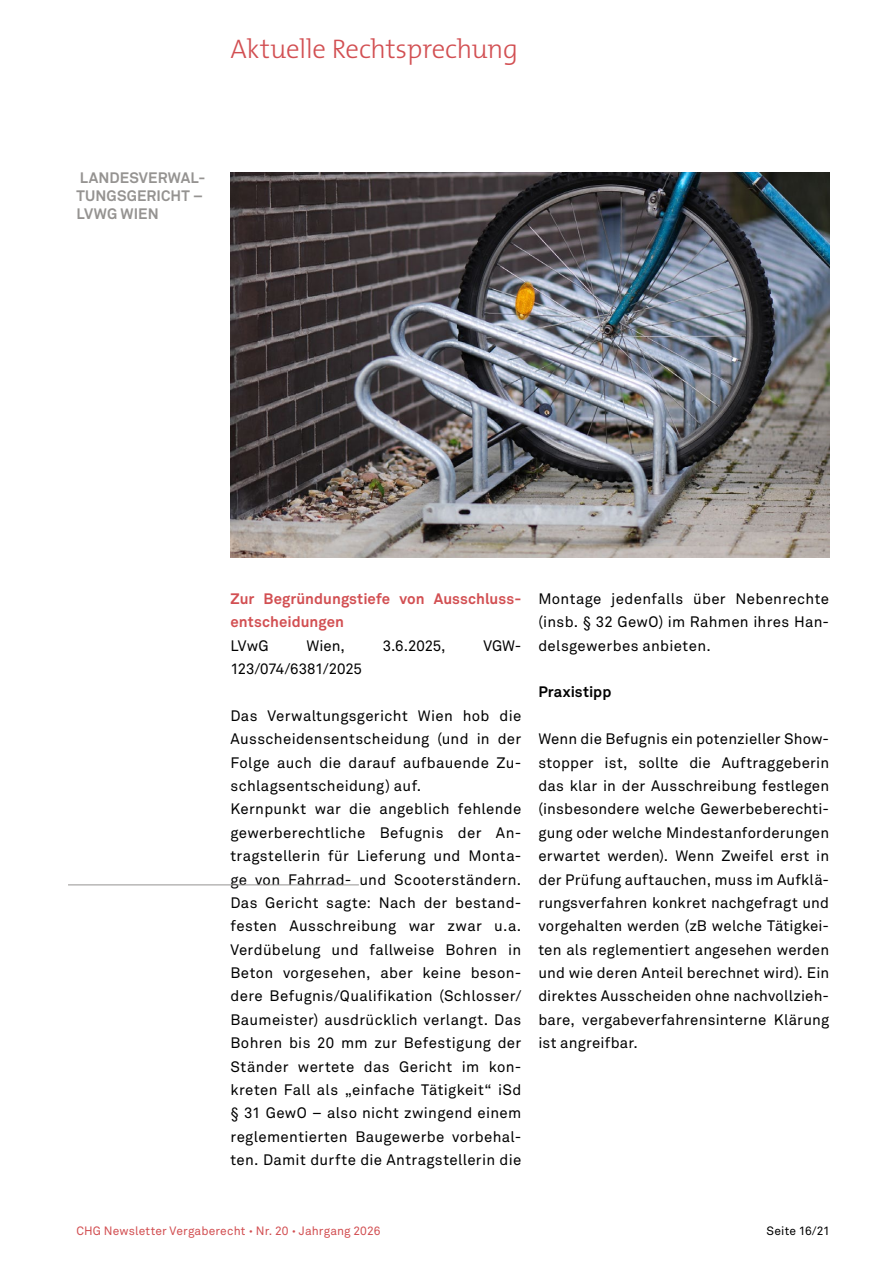
<style>
.page{position:relative;width:893px;height:1263px;background:#fff}
.page>*{position:absolute;margin:0;border:0;box-sizing:border-box;transform-origin:0 0}
.t1{font:300 27px "The Mix B W3";letter-spacing:-.015em;color:#d24f52}
.t2{font:15px/23.4px "Akkurat Pro";letter-spacing:.02em;color:#000;text-align:justify}
.t3{font:700 15px/23.4px "Akkurat Pro";letter-spacing:.005em;color:#d24f52}
.t4{font:700 15px/18px "Akkurat Pro";letter-spacing:.005em;color:#959391}
.t5{font:15px "Akkurat Pro";letter-spacing:-.01em;color:#000}
.t6{font:700 15px "Akkurat Pro";letter-spacing:.005em;color:#000}
.t7{font:12px "Akkurat Pro";letter-spacing:.01em;color:#d24f52}
.t8{font:12px "Akkurat Pro";letter-spacing:.01em;color:#000}
.s1{font-family:"The Mix B W3";font-weight:300}
</style>
<div class="page">
<hr style="left:68px;top:884px;width:291px;height:1px;background:#959391">
<img style="left:230px;top:172px;width:599px;height:385px">
<h1 class="t1" style="left:230px;top:32px;width:289px">Aktuelle Rechtsprechung</h1>
<p class="t4" style="left:77px;top:168px;width:130px">LANDESVERWAL-<br>TUNGSGERICHT –<br>LVWG WIEN</p>
<p class="t3" style="left:230px;top:587px;width:292px">Zur Begründungstiefe von Ausschluss&shy;entscheidungen</p>
<p class="t2" style="left:230px;top:634px;width:40px">LVwG</p>
<p class="t2" style="left:306px;top:634px;width:40px">Wien,</p>
<p class="t2" style="left:383px;top:634px;width:64px">3.6.2025,</p>
<p class="t2" style="left:483px;top:634px;width:39px">VGW-</p>
<p class="t5" style="left:230px;top:660px;width:133px">123/074/6381/2025</p>
<p class="t2" style="left:230px;top:704px;width:292px;text-align:left">Das Verwaltungsgericht Wien hob die Ausscheidensentscheidung (und in der Folge auch die darauf aufbauende Zu&shy;schlagsentscheidung) auf.<br>Kernpunkt war die angeblich fehlende gewerberechtliche Befugnis der An&shy;tragstellerin für Lieferung und Monta&shy;ge von Fahrrad- und Scooterständern.<br>Das Gericht sagte: Nach der bestand&shy;festen Ausschreibung war zwar u.a.<br>Verdübelung und fallweise Bohren in Beton vorgesehen, aber keine beson&shy;dere Befugnis/Qualifikation (Schlosser/ Baumeister) ausdrücklich verlangt. Das Bohren bis 20 mm zur Befestigung der Ständer wertete das Gericht im kon&shy;kreten Fall als „einfache Tätigkeit“ iSd § 31 GewO – also nicht zwingend einem reglementierten Baugewerbe vorbehal&shy;ten. Damit durfte die Antragstellerin die</p>
<p class="t2" style="left:538px;top:587px;width:292px">Montage jedenfalls über Nebenrechte (insb. § 32 GewO) im Rahmen ihres Han&shy;delsgewerbes anbieten.</p>
<p class="t6" style="left:538px;top:683px;width:75px">Praxistipp</p>
<p class="t2" style="left:538px;top:728px;width:292px">Wenn die Befugnis ein potenzieller Show&shy;stopper ist, sollte die Auftraggeberin das klar in der Ausschreibung festlegen (insbesondere welche Gewerbeberechti&shy;gung oder welche Mindestanforderungen erwartet werden). Wenn Zweifel erst in der Prüfung auftauchen, muss im Aufklä&shy;rungsverfahren konkret nachgefragt und vorgehalten werden (zB welche Tätigkei&shy;ten als reglementiert angesehen werden und wie deren Anteil berechnet wird). Ein direktes Ausscheiden ohne nachvollzieh&shy;bare, vergabeverfahrensinterne Klärung ist angreifbar.</p>
<p class="t7" style="left:77px;top:1224px;width:305px">CHG Newsletter Vergaberecht <span class="s1">•</span> Nr. 20 <span class="s1">•</span> Jahrgang 2026</p>
<p class="t8" style="left:767px;top:1224px;width:65px">Seite 16/21</p>
</div>
